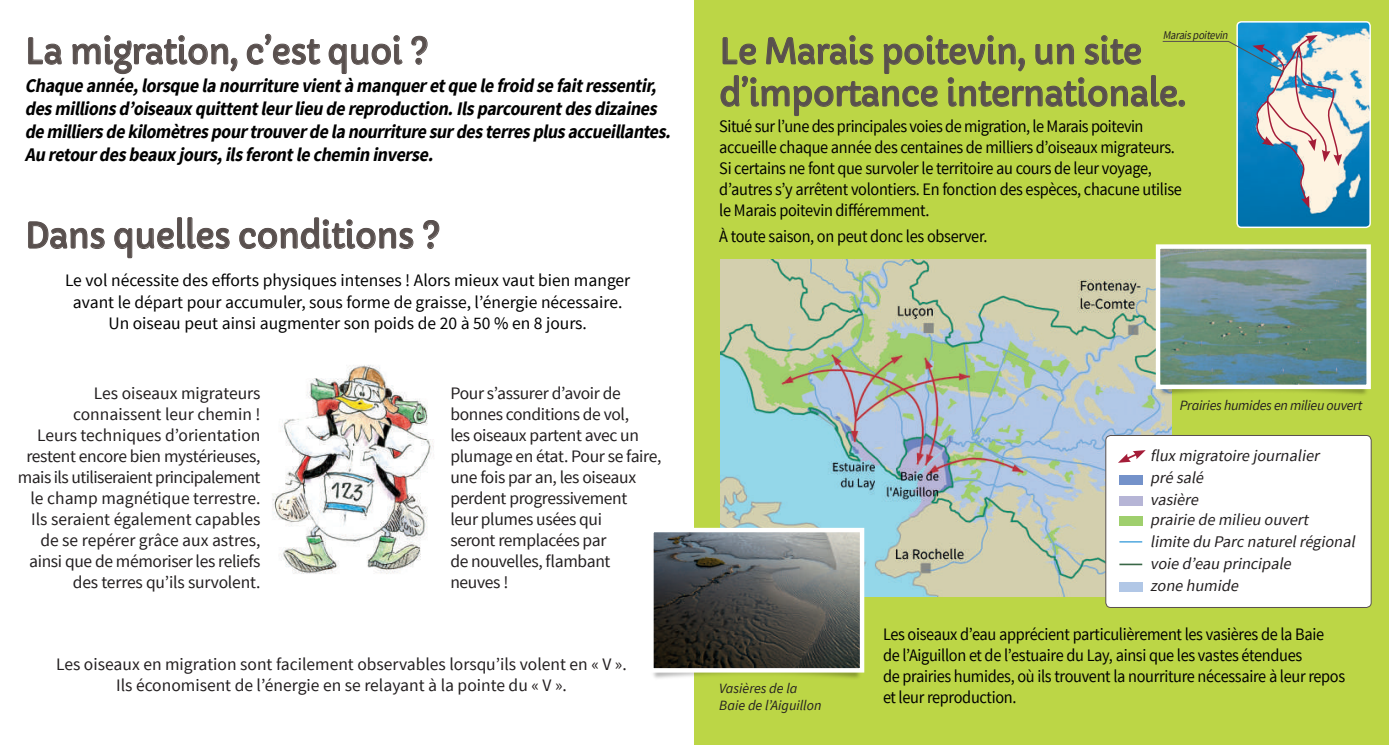
<style>
.page{position:relative;width:1389px;height:745px;background:#fff}
.page>*{position:absolute;margin:0;border:0;box-sizing:border-box;transform-origin:0 0}
.t1{font:35px/42px "Capriola";letter-spacing:-.02em;color:#59504e;scale:.95 1}
.t2{font:italic 700 19.25px/23.1px "Source Sans Pro";color:#000;scale:.93 1}
.t3{font:17.5px/21px "Source Sans Pro";letter-spacing:-.02em;color:#000;scale:.93 1}
.t4{font:17.5px/21px "Source Sans Pro";letter-spacing:-.02em;color:#231f20}
.t5{font:17.5px/21px "Source Sans Pro";color:#000;text-align:center}
.t6{font:17.5px/21px "Source Sans Pro";color:#231f20;text-align:center}
.t7{font:italic 16.28px/22.1px "Source Sans Pro";color:#231f20}
.t8{font:italic 14.17px/17px "Source Sans Pro";color:#231f20}
.t9{font:italic 14.17px "Source Sans Pro";letter-spacing:-.02em;color:#231f20}
.t10{font:italic 11.9px "Source Sans Pro";color:#231f20;scale:.9 1}
</style>
<div class="page">
<div style="left:694px;top:0;width:695px;height:744px;background:#bcd646"></div>
<img style="left:720px;top:259px;width:452px;height:336px">
<svg style="left:28px;top:37px;width:34px;height:28px"></svg>
<svg style="left:72px;top:35px;width:166px;height:39px"></svg>
<svg style="left:247px;top:33px;width:74px;height:32px"></svg>
<svg style="left:328px;top:35px;width:75px;height:39px"></svg>
<svg style="left:411px;top:36px;width:17px;height:29px"></svg>
<svg style="left:28px;top:221px;width:77px;height:28px"></svg>
<svg style="left:114px;top:217px;width:116px;height:41px"></svg>
<svg style="left:239px;top:217px;width:175px;height:32px"></svg>
<svg style="left:423px;top:220px;width:17px;height:29px"></svg>
<img style="left:272px;top:365px;width:162px;height:209px">
<img style="left:1238px;top:23px;width:131px;height:203px">
<div style="left:1236px;top:21px;width:135px;height:207px;border:1px solid #fff;border-radius:4px"></div>
<svg style="left:720px;top:28px;width:622px;height:180px"></svg>
<img style="left:653px;top:672px;width:212px;height:7px">
<img style="left:1155px;top:389px;width:216px;height:9px">
<img style="left:654px;top:532px;width:205px;height:135px">
<div style="left:649px;top:527px;width:215px;height:145px;border:4px solid #fff"></div>
<img style="left:1161px;top:249px;width:205px;height:135px">
<div style="left:1156px;top:244px;width:215px;height:145px;border:4px solid #fff"></div>
<div style="left:1106px;top:435px;width:265px;height:172px;background:#fff;border-radius:5px"></div>
<div style="left:1105px;top:435px;width:267px;height:172px;border:1px solid #59504e;border-radius:5px"></div>
<hr style="left:1119px;top:540px;width:23px;height:2px;background:#5fafe1">
<hr style="left:1119px;top:563px;width:23px;height:2px;background:#396747">
<div style="left:1119px;top:474px;width:24px;height:10px;background:#7492ca"></div>
<div style="left:1119px;top:582px;width:24px;height:10px;background:#b1c7e6"></div>
<div style="left:1119px;top:496px;width:24px;height:10px;background:#b6b5d6"></div>
<div style="left:1119px;top:516px;width:24px;height:9px;background:#9fcf6d"></div>
<svg style="left:1119px;top:450px;width:27px;height:12px"></svg>
<h1 class="t1" style="left:25px;top:31px;width:427px">La migration, c’est quoi ?</h1>
<p class="t2" style="left:25px;top:75px;width:701px">Chaqueannée,lorsquelanourriturevientàmanqueretquelefroid sefaitressentir, desmillionsd’oiseauxquittentleurlieu dereproduction.Ilsparcourentdesdizaines demilliersdekilomètrespourtrouverdelanourrituresurdesterresplusaccueillantes.<br>Au retourdesbeauxjours,ilsferontlechemin inverse.</p>
<h1 class="t1" style="left:25px;top:215px;width:439px">Dans quelles conditions ?</h1>
<p class="t5" style="left:65px;top:270px;width:567px">Le vol nécessite des efforts physiques intenses ! Alors mieux vaut bien manger avant le départ pour accumuler, sous forme de graisse, l’énergie nécessaire.<br>Un oiseau peut ainsi augmenter son poids de 20 à 50 % en 8 jours.</p>
<p class="t4" style="left:18px;top:383px;width:244px;text-align:right">Les oiseaux migrateurs connaissent leur chemin !<br>Leurs techniques d’orientation restent encore bien mystérieuses, mais ils utiliseraient principalement le champ magnétique terrestre.<br>Ils seraient également capables de se repérer grâce aux astres, ainsi que de mémoriser les reliefs des terres qu’ils survolent.</p>
<p class="t4" style="left:450px;top:383px;width:213px">Pour s’assurer d’avoir de bonnes conditions de vol,<br>les oiseaux partent avec un plumage en état. Pour se faire, une fois par an, les oiseaux perdent progressivement<br>leur plumes usées qui<br>seront remplacées par<br>de nouvelles, flambant neuves !</p>
<p class="t6" style="left:56px;top:653px;width:572px">Les oiseaux en migration sont facilement observables lorsqu’ils volent en « V ».<br>Ils économisent de l’énergie en se relayant à la pointe du « V ».</p>
<p class="t10" style="left:1163px;top:27px;width:77px">Maraispoitevin</p>
<h1 class="t1" style="left:719px;top:31px;width:493px">Le Marais poitevin, un site d’importance internationale.</h1>
<p class="t3" style="left:719px;top:116px;width:499px">Situé sur l’une des principales voies de migration, le Marais poitevin accueille chaque année des centaines de milliers d’oiseaux migrateurs.<br>Si certains ne font que survoler le territoire au cours de leur voyage, d’autres s’y arrêtent volontiers. En fonction des espèces, chacune utilise le Marais poitevin différemment.</p>
<p class="t3" style="left:719px;top:226px;width:290px">À toute saison, on peut donc les observer.</p>
<p class="t8" style="left:719px;top:679px;width:104px">Vasières de la<br>Baie de l’Aiguillon</p>
<p class="t9" style="left:1180px;top:396px;width:184px">Prairies humides en milieu ouvert</p>
<p class="t7" style="left:1150px;top:445px;width:174px">flux migratoire journalier pré salé<br>vasière</p>
<p class="t7" style="left:1150px;top:508px;width:210px">prairie de milieu ouvert limite du Parc naturelrégional voie d’eau principale<br>zone humide</p>
<p class="t3" style="left:883px;top:623px;width:499px">Les oiseaux d’eau apprécient particulièrement les vasières de la Baie de l’Aiguillon et de l’estuaire du Lay, ainsi que les vastes étendues<br>de prairies humides, où ils trouvent la nourriture nécessaire à leur repos et leur reproduction.</p>
</div>
